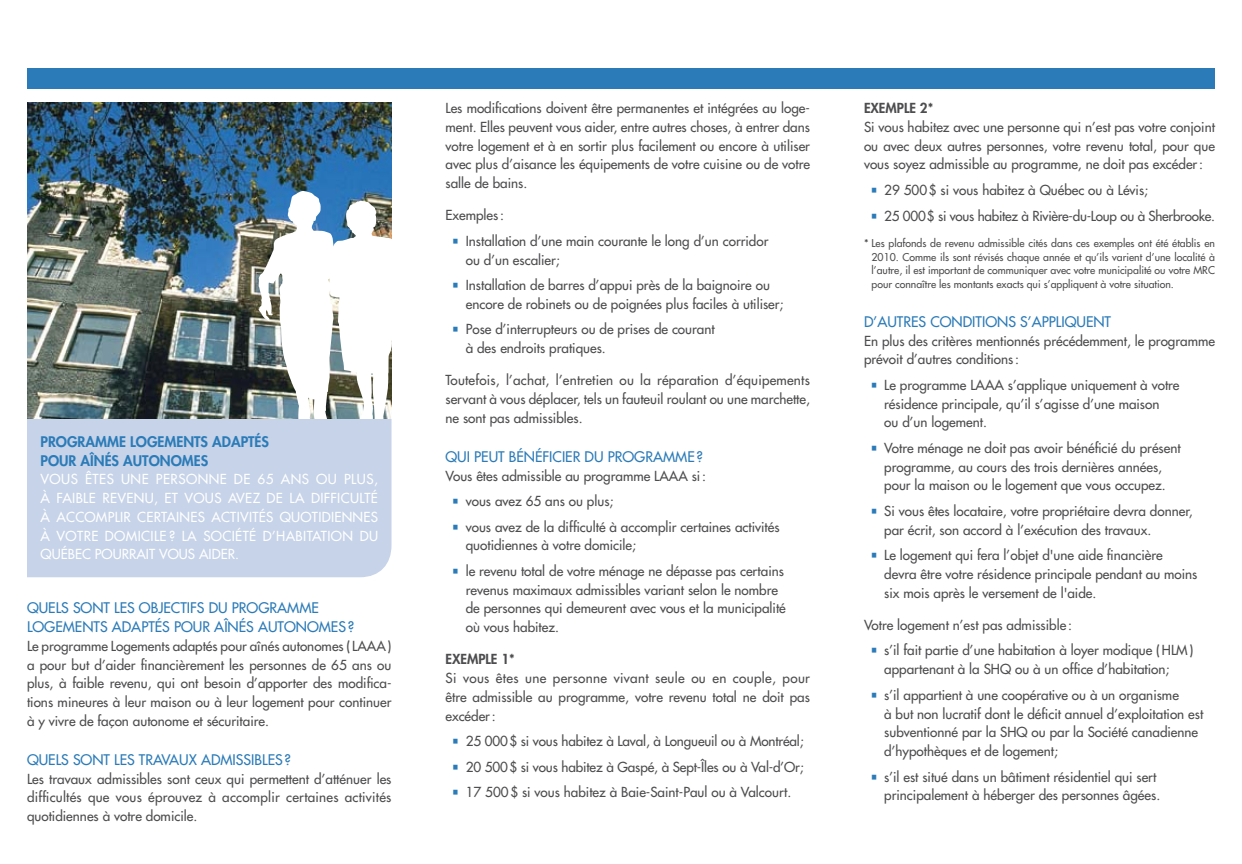
<style>
.page{position:relative;width:1242px;height:864px;background:#fff}
.page>*{position:absolute;margin:0;border:0;box-sizing:border-box;transform-origin:0 0}
.t1{font:500 14.25px "Futura Std";color:#2b7bb8}
.t2{font:800 14.25px/18.8px "Futura Std";color:#2b7bb8}
.t3{font:500 13.5px/18.8px "Futura Std";color:#4d4d4f}
.t4{font:500 13.5px "Futura Std";letter-spacing:.025em;color:#fff}
.t5{font:500 13.5px "Futura Std";letter-spacing:-.02em;color:#4d4d4f}
.t6{font:800 13.5px "Futura Std";color:#4d4d4f}
.t7{font:500 10.5px/13.5px "Futura Std";color:#4d4d4f;text-align:justify}
.s1{font-family:"Glypha LT Std";font-weight:100;color:#2b7bb8}
</style>
<div class="page">
<div style="left:27px;top:418px;width:365px;height:159px;background:#c6d3e8"></div>
<div style="left:27px;top:68px;width:1188px;height:21px;background:#2b7bb8"></div>
<img style="left:27px;top:103px;width:365px;height:315px">
<img style="left:258px;top:191px;width:134px;height:227px">
<p class="t2" style="left:40px;top:432px;width:230px">PROGRAMME LOGEMENTS ADAPTÉS<br>POUR AÎNÉS AUTONOMES</p>
<p class="t4" style="left:40px;top:471px;width:91px">VOUS ÊTES UNE</p>
<p class="t4" style="left:156px;top:471px;width:42px">PERSONNE</p>
<p class="t4" style="left:234px;top:471px;width:94px">DE 65 ANS OU</p>
<p class="t4" style="left:344px;top:471px;width:35px">PLUS,</p>
<p class="t4" style="left:40px;top:490px;width:96px">À FAIB LE REVENU</p>
<p class="t4" style="left:154px;top:490px;width:218px">, ET VOUS AVEZ DE LA DI FFICU LTÉ</p>
<p class="t4" style="left:41px;top:508px;width:27px">À ACCO</p>
<p class="t4" style="left:96px;top:508px;width:74px">MPLIR CE RTAINE</p>
<p class="t4" style="left:198px;top:508px;width:22px">S ACTI</p>
<p class="t4" style="left:240px;top:508px;width:60px">VITÉS QUOTIDIENNE</p>
<p class="t4" style="left:371px;top:508px;width:9px">S</p>
<p class="t4" style="left:41px;top:527px;width:179px">À VOTRE DOMICI LE ? LA SOCIÉTÉ</p>
<p class="t4" style="left:263px;top:527px;width:22px">D’HABITATION</p>
<p class="t4" style="left:360px;top:527px;width:10px">DU</p>
<p class="t4" style="left:41px;top:546px;width:20px">QUÉBEC</p>
<p class="t4" style="left:95px;top:546px;width:113px">POU RRAIT VOU S AIDE</p>
<p class="t4" style="left:228px;top:546px;width:13px">R.</p>
<p class="t1" style="left:27px;top:599px;width:65px">QUE LS SONT</p>
<p class="t1" style="left:114px;top:599px;width:57px">LES OBJECTI</p>
<p class="t1" style="left:190px;top:599px;width:129px">FS DU PROGRAMME</p>
<p class="t1" style="left:27px;top:618px;width:96px">LOGEMENTS ADA</p>
<p class="t1" style="left:141px;top:618px;width:128px">PTÉ S POU R AÎNÉ S AUTONO</p>
<p class="t1" style="left:319px;top:618px;width:37px">MES?</p>
<p class="t3" style="left:27px;top:636px;width:339px">Le programme Logements adaptés pour aînés autonomes (LAAA</p>
<p class="t3" style="left:27px;top:636px;width:366px;text-align:justify;text-indent:361px">) a pour but d’aider financièrement les personnes de 65 ans ou plus, à faible revenu, qui ont besoin d’apporter des modifica&shy;tions mineures à leur maison ou à leur logement pour continuer à y vivre de façon autonome et sécuritaire.</p>
<p class="t1" style="left:27px;top:751px;width:65px">QUE LS SONT</p>
<p class="t1" style="left:114px;top:751px;width:178px">LES TRAVAUX ADMISSIB LES?</p>
<p class="t3" style="left:27px;top:769px;width:366px;text-align:justify">Les travaux admissibles sont ceux qui permettent d’atténuer les difficultés que vous éprouvez à accomplir certaines activités quotidiennes à votre domicile.</p>
<p class="t3" style="left:446px;top:99px;width:366px;text-align:justify">Les modifications doivent être permanentes et intégrées au loge&shy;ment. Elles peuvent vous aider, entre autres choses, à entrer dans votre logement et à en sortir plus facilement ou encore à utiliser avec plus d’aisance les équipements de votre cuisine ou de votre salle de bains.</p>
<p class="t3" style="left:446px;top:206px;width:60px">Exemples:</p>
<p class="t3" style="left:466px;top:232px;width:304px;text-indent:-14px"><span class="s1">•</span> Installation d’une main courante le long d’un corridor ou d’un escalier;</p>
<p class="t3" style="left:466px;top:276px;width:319px;text-indent:-14px"><span class="s1">•</span> Installation de barres d’appui près de la baignoire ou encore de robinets ou de poignées plus faciles à utiliser;</p>
<p class="t3" style="left:466px;top:320px;width:251px;text-indent:-14px"><span class="s1">•</span> Pose d’interrupteurs ou de prises de courant à des endroits pratiques.</p>
<p class="t3" style="left:446px;top:371px;width:366px;text-align:justify">Toutefois, l’achat, l’entretien ou la réparation d’équipements servant à vous déplacer, tels un fauteuil roulant ou une marchette, ne sont pas admissibles.</p>
<p class="t1" style="left:446px;top:448px;width:45px">QUI PEUT</p>
<p class="t1" style="left:509px;top:448px;width:10px">BÉNÉ</p>
<p class="t1" style="left:543px;top:448px;width:14px">FICIE</p>
<p class="t1" style="left:573px;top:448px;width:132px">R DU PROGRAMME ?</p>
<p class="t3" style="left:446px;top:466px;width:225px">Vous êtes admissible au programme LAAA</p>
<p class="t3" style="left:692px;top:466px;width:16px">si:</p>
<p class="t3" style="left:452px;top:492px;width:163px"><span class="s1">•</span> vous avez 65 ans ou plus;</p>
<p class="t3" style="left:466px;top:517px;width:315px;text-indent:-14px"><span class="s1">•</span> vous avez de la difficulté à accomplir certaines activités quotidiennes à votre domicile;</p>
<p class="t3" style="left:466px;top:562px;width:322px;text-indent:-14px"><span class="s1">•</span> le revenu total de votre ménage ne dépasse pas certains revenus maximaux admissibles variant selon le nombre de personnes qui demeurent avec vous et la municipalité où vous habitez.</p>
<p class="t6" style="left:446px;top:651px;width:71px">EXEMPLE 1*</p>
<p class="t3" style="left:446px;top:669px;width:366px;text-align:justify">Si vous êtes une personne vivant seule ou en couple, pour être admissible au programme, votre revenu total ne doit pas excéder:</p>
<p class="t3" style="left:452px;top:732px;width:353px"><span class="s1">•</span> 25 000$ si vous habitez à Laval, à Longueuil ou à Montréal;</p>
<p class="t3" style="left:452px;top:757px;width:353px"><span class="s1">•</span> 20 500$ si vous habitez à Gaspé, à Sept-Îles ou à Val-d’Or;</p>
<p class="t3" style="left:452px;top:783px;width:341px"><span class="s1">•</span> 17 500$ si vous habitez à Baie-Saint-Paul ou à Valcourt.</p>
<p class="t6" style="left:864px;top:100px;width:71px">EXEMPLE 2*</p>
<p class="t3" style="left:864px;top:118px;width:353px;text-align:justify">Si vous habitez avec une personne qui n’est pas votre conjoint ou avec deux autres personnes, votre revenu total, pour que vous soyez admissible au programme, ne doit pas excéder:</p>
<p class="t3" style="left:871px;top:181px;width:279px"><span class="s1">•</span> 29 500$ si vous habitez à Québec ou à Lévis;</p>
<p class="t5" style="left:871px;top:207px;width:346px"><span class="s1">•</span> 25 000$ si vous habitez à Rivière-du-Loup ou à Sherbrooke.</p>
<p class="t7" style="left:872px;top:237px;width:345px;text-indent:-8px">* Les plafonds de revenu admissible cités dans ces exemples ont été établis en 2010. Comme ils sont révisés chaque année et qu’ils varient d’une localité à l’autre, il est important de communiquer avec votre municipalité ou votre MRC pour connaître les montants exacts qui s’appliquent à votre situation.</p>
<p class="t1" style="left:864px;top:313px;width:76px">D’AUTRES CONDITION</p>
<p class="t1" style="left:1008px;top:313px;width:78px">S S’APPLIQUENT</p>
<p class="t3" style="left:864px;top:331px;width:352px">En plus des critères mentionnés précédemment, le programme prévoit d’autres conditions:</p>
<p class="t3" style="left:871px;top:376px;width:116px"><span class="s1">•</span> Le programme LAAA</p>
<p class="t3" style="left:884px;top:376px;width:297px;text-indent:124px">s’applique uniquement à votre résidence principale, qu’il s’agisse d’une maison<br>ou d’un logement.</p>
<p class="t3" style="left:871px;top:439px;width:312px;text-align:center"><span class="s1">•</span> Votre ménage ne doit pas avoir bénéficié du présent programme, au cours des trois dernières années,<br>pour la maison ou le logement que vous occupez.</p>
<p class="t3" style="left:884px;top:502px;width:310px;text-indent:-14px"><span class="s1">•</span> Si vous êtes locataire, votre propriétaire devra donner, par écrit, son accord à l’exécution des travaux.</p>
<p class="t3" style="left:884px;top:546px;width:315px;text-indent:-14px"><span class="s1">•</span> Le logement qui fera l’objet d'une aide financière devra être votre résidence principale pendant au moins six mois après le versement de l'aide.</p>
<p class="t3" style="left:864px;top:616px;width:209px">Votre logement n’est pas admissible :</p>
<p class="t3" style="left:884px;top:641px;width:311px;text-indent:-14px"><span class="s1">•</span> s’il fait partie d’une habitation à loyer modique ( H LM) appartenant à la SHQ ou à un office d’habitation;</p>
<p class="t3" style="left:884px;top:685px;width:321px;text-indent:-14px"><span class="s1">•</span> s’il appartient à une coopérative ou à un organisme<br>à but non lucratif dont le déficit annuel d’exploitation est subventionné par la SHQ ou par la Société canadienne d’hypothèques et de logement;</p>
<p class="t3" style="left:871px;top:767px;width:291px;text-align:right"><span class="s1">•</span> s’il est situé dans un bâtiment résidentiel qui sert principalement à héberger des personnes âgées.</p>
</div>
